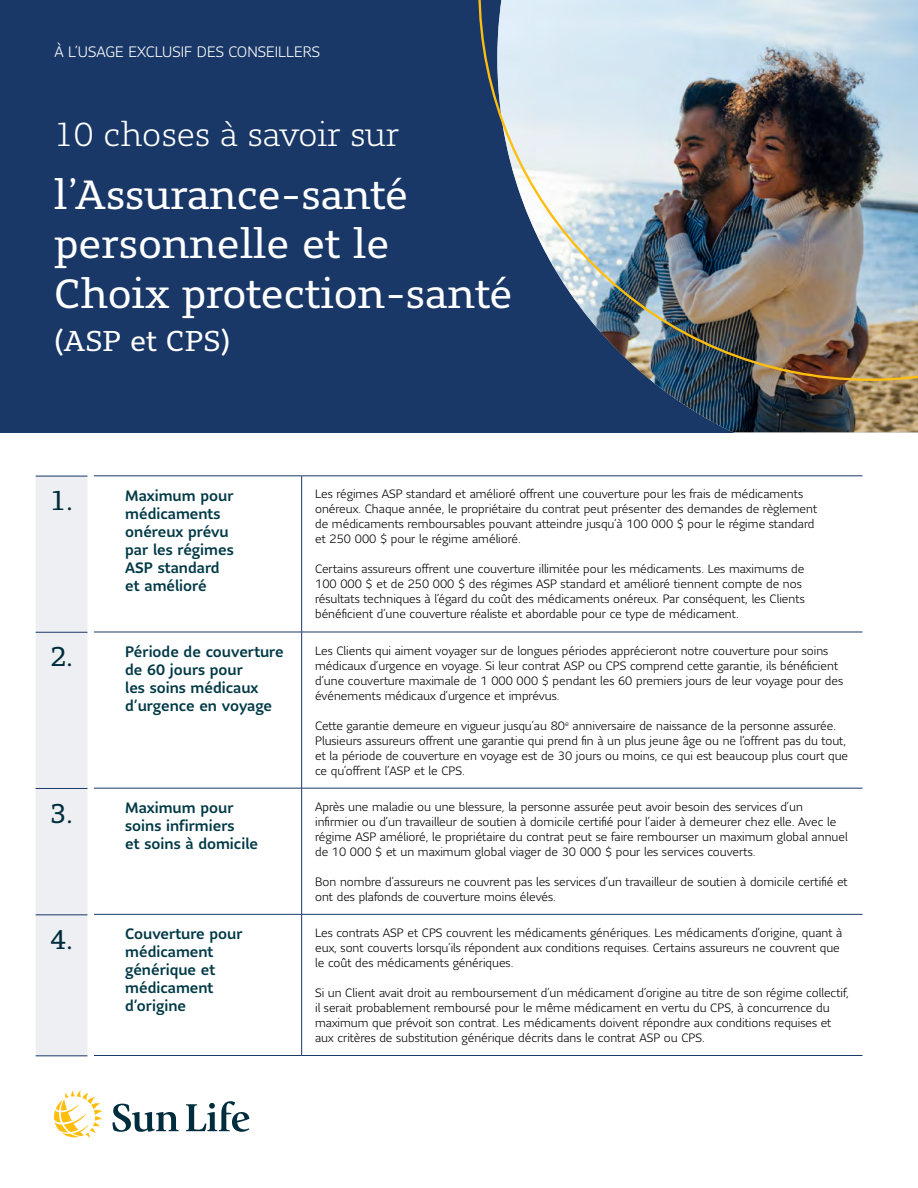
<style>
.page{position:relative;width:918px;height:1188px;background:#fff}
.page>*{position:absolute;margin:0;border:0;box-sizing:border-box;transform-origin:0 0}
.t1{font:40.5px/49.5px "Sun Life Serif";color:#fff}
.t2{font:300 33px "Sun Life Serif";color:#fff}
.t3{font:28.5px "Sun Life Serif";color:#fff}
.t4{font:27px "Sun Life Serif";color:#002d3d}
.t5{font:500 15px/18px "Sun Life Sans";color:#003946}
.t6{font:300 15px "Sun Life Sans";color:#fff}
.t7{font:300 12px/15px "Sun Life Sans";color:#000}
.s1{color:#fff}
</style>
<div class="page">
<div style="left:0;top:0;width:918px;height:432px;background:#193867"></div>
<div style="left:36px;top:477px;width:51px;height:579px;background:#edeff3"></div>
<hr style="left:36px;top:476px;width:51px;height:1px;background:#193867">
<hr style="left:36px;top:632px;width:51px;height:1px;background:#193867">
<hr style="left:36px;top:788px;width:51px;height:1px;background:#193867">
<hr style="left:36px;top:915px;width:51px;height:1px;background:#193867">
<hr style="left:36px;top:1056px;width:51px;height:1px;background:#193867">
<img style="left:651px;top:381px;width:267px;height:51px">
<img style="left:478px;top:0;width:440px;height:381px">
<hr style="left:94px;top:476px;width:208px;height:1px;background:#193867">
<hr style="left:94px;top:632px;width:208px;height:1px;background:#193867">
<hr style="left:94px;top:788px;width:208px;height:1px;background:#193867">
<hr style="left:94px;top:914px;width:208px;height:1px;background:#193867">
<hr style="left:94px;top:1055px;width:208px;height:1px;background:#193867">
<hr style="left:302px;top:476px;width:560px;height:1px;background:#193867">
<hr style="left:302px;top:632px;width:560px;height:1px;background:#193867">
<hr style="left:302px;top:788px;width:560px;height:1px;background:#193867">
<hr style="left:302px;top:914px;width:560px;height:1px;background:#193867">
<hr style="left:302px;top:1055px;width:560px;height:1px;background:#193867">
<hr style="left:301px;top:476px;width:1px;height:156px;background:#193867">
<hr style="left:301px;top:632px;width:1px;height:156px;background:#193867">
<hr style="left:301px;top:788px;width:1px;height:126px;background:#193867">
<hr style="left:301px;top:915px;width:1px;height:140px;background:#193867">
<svg style="left:113px;top:1104px;width:66px;height:28px"></svg>
<svg style="left:186px;top:1101px;width:63px;height:31px"></svg>
<svg style="left:54px;top:1091px;width:48px;height:47px"></svg>
<p class="t6" style="left:54px;top:42px;width:267px">À L’USAGE EXCLUSIF DES CONSEILLERS</p>
<h2 class="t2" style="left:54px;top:112px;width:347px">10 choses à savoir sur</h2>
<h1 class="t1" style="left:54px;top:169px;width:460px">l’Assurance-santé personnelle et le<br>Choix protection-santé</h1>
<h3 class="t3" style="left:54px;top:322px;width:178px">(ASP et CPS)</h3>
<h3 class="t4" style="left:50px;top:483px;width:25px">1.</h3>
<h3 class="t4" style="left:50px;top:639px;width:25px">2.</h3>
<h3 class="t4" style="left:50px;top:795px;width:25px">3.</h3>
<h3 class="t4" style="left:50px;top:921px;width:25px">4.</h3>
<p class="t5" style="left:125px;top:486px;width:110px;text-indent:-18px"><span class="s1">1.</span> Maximum pour médicaments onéreux prévu par les régimes<br>ASP standard et amélioré</p>
<p class="t7" style="left:315px;top:486px;width:504px">Les régimes ASP standard et amélioré offrent une couverture pour les frais de médicaments onéreux. Chaque année, le propriétaire du contrat peut présenter des demandes de règlement de médicaments remboursables pouvant atteindre jusqu’à 100 000 $ pour le régime standard et 250 000 $ pour le régime amélioré.</p>
<p class="t7" style="left:315px;top:561px;width:491px">Certains assureurs offrent une couverture illimitée pour les médicaments. Les maximums de 100 000 $ et de 250 000 $ des régimes ASP standard et amélioré tiennent compte de nos résultats techniques à l’égard du coût des médicaments onéreux. Par conséquent, les Clients bénéficient d’une couverture réaliste et abordable pour ce type de médicament.</p>
<p class="t5" style="left:125px;top:642px;width:160px;text-indent:-18px"><span class="s1">2.</span> Période de couverture de 60 jours pour<br>les soins médicaux d’urgence en voyage</p>
<p class="t7" style="left:315px;top:643px;width:530px">Les Clients qui aiment voyager sur de longues périodes apprécieront notre couverture pour soins médicaux d’urgence en voyage. Si leur contrat ASP ou CPS comprend cette garantie, ils bénéficient d’une couverture maximale de 1 000 000 $ pendant les 60 premiers jours de leur voyage pour des événements médicaux d’urgence et imprévus.</p>
<p class="t7" style="left:315px;top:718px;width:535px">Cette garantie demeure en vigueur jusqu’au 80<sup>e</sup> anniversaire de naissance de la personne assurée.<br>Plusieurs assureurs offrent une garantie qui prend fin à un plus jeune âge ou ne l’offrent pas du tout, et la période de couverture en voyage est de 30 jours ou moins, ce qui est beaucoup plus court que ce qu’offrent l’ASP et le CPS.</p>
<p class="t5" style="left:125px;top:798px;width:134px;text-indent:-18px"><span class="s1">3.</span> Maximum pour soins infirmiers<br>et soins à domicile</p>
<p class="t7" style="left:315px;top:799px;width:534px">Après une maladie ou une blessure, la personne assurée peut avoir besoin des services d’un infirmier ou d’un travailleur de soutien à domicile certifié pour l’aider à demeurer chez elle. Avec le régime ASP amélioré, le propriétaire du contrat peut se faire rembourser un maximum global annuel de 10 000 $ et un maximum global viager de 30 000 $ pour les services couverts.</p>
<p class="t7" style="left:315px;top:874px;width:534px">Bon nombre d’assureurs ne couvrent pas les services d’un travailleur de soutien à domicile certifié et ont des plafonds de couverture moins élevés.</p>
<p class="t5" style="left:125px;top:925px;width:119px;text-indent:-18px"><span class="s1">4.</span> Couverture pour médicament générique et médicament d’origine</p>
<p class="t7" style="left:315px;top:925px;width:529px">Les contrats ASP et CPS couvrent les médicaments génériques. Les médicaments d’origine, quant à eux, sont couverts lorsqu’ils répondent aux conditions requises. Certains assureurs ne couvrent que le coût des médicaments génériques.</p>
<p class="t7" style="left:315px;top:985px;width:535px">Si un Client avait droit au remboursement d’un médicament d’origine au titre de son régime collectif, il serait probablement remboursé pour le même médicament en vertu du CPS, à concurrence du maximum que prévoit son contrat. Les médicaments doivent répondre aux conditions requises et aux critères de substitution générique décrits dans le contrat ASP ou CPS.</p>
</div>
